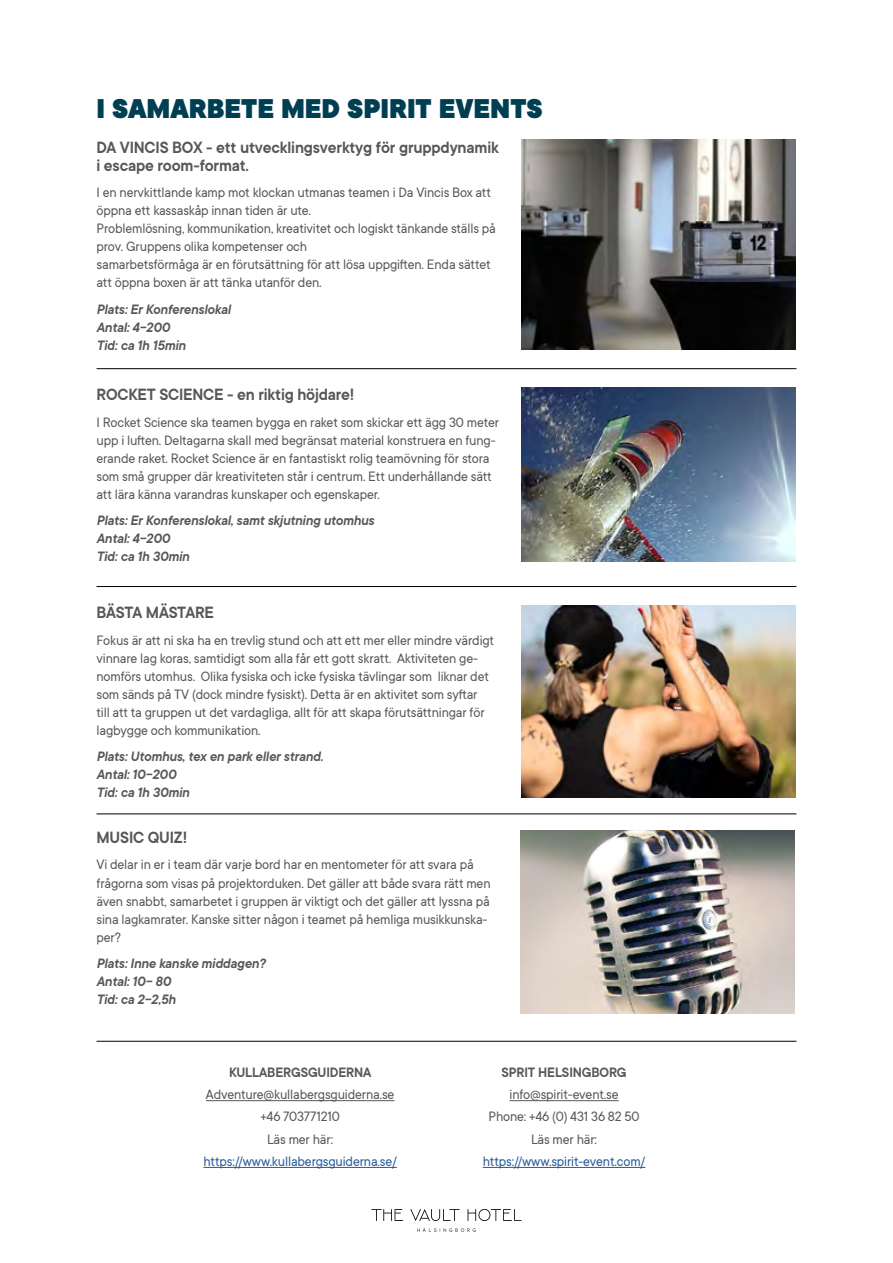
<style>
.page{position:relative;width:893px;height:1263px;background:#fff}
.page>*{position:absolute;margin:0;border:0;box-sizing:border-box;transform-origin:0 0}
.t1{font:900 30px "TT Commons";color:#003e52;scale:.96 1}
.t2{font:600 18px/18px "TT Commons";letter-spacing:-.01em;color:#575756;scale:.96 1}
.t3{font:15px/18px "TT Commons";letter-spacing:-.01em;color:#575756;scale:.96 1}
.t4{font:italic 600 15px/18px "TT Commons";letter-spacing:-.01em;color:#575756;scale:.96 1}
.t5{font:15px "TT Commons";letter-spacing:-.01em;color:#275b9b;scale:.96 1}
.t6{font:600 15px "TT Commons";letter-spacing:-.01em;color:#575756;scale:.96 1}
</style>
<div class="page">
<hr style="left:206px;top:1100px;width:188px;height:1px;background:#575756">
<hr style="left:203px;top:1167px;width:194px;height:1px;background:#275b9b">
<hr style="left:509px;top:1100px;width:110px;height:1px;background:#575756">
<hr style="left:483px;top:1167px;width:162px;height:1px;background:#275b9b">
<hr style="left:97px;top:1041px;width:699px;height:1px;background:#000">
<hr style="left:97px;top:813px;width:699px;height:1px;background:#000">
<hr style="left:97px;top:586px;width:699px;height:1px;background:#000">
<hr style="left:97px;top:368px;width:699px;height:1px;background:#000">
<svg style="left:417px;top:1228px;width:59px;height:4px"></svg>
<svg style="left:410px;top:1209px;width:112px;height:12px"></svg>
<svg style="left:371px;top:1209px;width:32px;height:12px"></svg>
<img style="left:522px;top:140px;width:274px;height:210px">
<img style="left:522px;top:388px;width:274px;height:173px">
<img style="left:522px;top:606px;width:274px;height:191px">
<img style="left:521px;top:830px;width:274px;height:183px">
<h1 class="t1" style="left:97px;top:91px;width:466px">I SAMARBETE MED SPIRIT EVENTS</h1>
<p class="t2" style="left:97px;top:138px;width:421px">DA VINCIS BOX - ett utvecklingsverktyg för gruppdynamik i escape room-format.</p>
<p class="t3" style="left:97px;top:184px;width:418px">I en nervkittlande kamp mot klockan utmanas teamen i Da Vincis Box att öppna ett kassaskåp innan tiden är ute.<br>Problemlösning, kommunikation, kreativitet och logiskt tänkande ställs på prov. Gruppens olika kompetenser och<br>samarbetsförmåga är en förutsättning för att lösa uppgiften. Enda sättet att öppna boxen är att tänka utanför den.</p>
<p class="t4" style="left:97px;top:300px;width:141px">Plats: Er Konferenslokal<br>Antal: 4-200<br>Tid: ca 1h 15min</p>
<p class="t2" style="left:97px;top:386px;width:270px">ROCKET SCIENCE - en riktig höjdare!</p>
<p class="t3" style="left:97px;top:413px;width:421px">I Rocket Science ska teamen bygga en raket som skickar ett ägg 30 meter upp i luften. Deltagarna skall med begränsat material konstruera en fung&shy;erande raket. Rocket Science är en fantastiskt rolig teamövning för stora som små grupper där kreativiteten står i centrum. Ett underhållande sätt att lära känna varandras kunskaper och egenskaper.</p>
<p class="t4" style="left:97px;top:512px;width:291px">Plats: Er Konferenslokal, samt skjutning utomhus<br>Antal: 4-200<br>Tid: ca 1h 30min</p>
<p class="t2" style="left:97px;top:604px;width:124px">BÄSTA MÄSTARE</p>
<p class="t3" style="left:97px;top:631px;width:416px">Fokus är att ni ska ha en trevlig stund och att ett mer eller mindre värdigt vinnare lag koras, samtidigt som alla får ett gott skratt. Aktiviteten ge&shy;nomförs utomhus. Olika fysiska och icke fysiska tävlingar som liknar det som sänds på TV (dock mindre fysiskt). Detta är en aktivitet som syftar till att ta gruppen ut det vardagliga, allt för att skapa förutsättningar för lagbygge och kommunikation.</p>
<p class="t4" style="left:97px;top:748px;width:238px">Plats: Utomhus, tex en park eller strand.<br>Antal: 10-200<br>Tid: ca 1h 30min</p>
<p class="t2" style="left:97px;top:829px;width:96px">MUSIC QUIZ!</p>
<p class="t3" style="left:97px;top:856px;width:412px">Vi delar in er i team där varje bord har en mentometer för att svara på frågorna som visas på projektorduken. Det gäller att både svara rätt men även snabbt, samarbetet i gruppen är viktigt och det gäller att lyssna på sina lagkamrater. Kanske sitter någon i teamet på hemliga musikkunska&shy;per?</p>
<p class="t4" style="left:97px;top:954px;width:177px">Plats: Inne kanske middagen?<br>Antal: 10- 80<br>Tid: ca 2-2,5h</p>
<p class="t6" style="left:229px;top:1064px;width:150px">KULLABERGSGUIDERNA</p>
<p class="t3" style="left:206px;top:1083px;width:198px;line-height:22.2px;text-align:center">Adventure@kullabergsguiderna.se +46 703771210<br>Läs mer här:</p>
<p class="t5" style="left:203px;top:1153px;width:203px">https://www.kullabergsguiderna.se/</p>
<p class="t6" style="left:501px;top:1064px;width:132px">SPRIT HELSINGBORG</p>
<p class="t3" style="left:488px;top:1083px;width:159px;line-height:22.2px;text-align:center">info@spirit-event.se<br>Phone: +46 (0) 431 36 82 50<br>Läs mer här:</p>
<p class="t5" style="left:483px;top:1153px;width:171px">https://www.spirit-event.com/</p>
</div>
